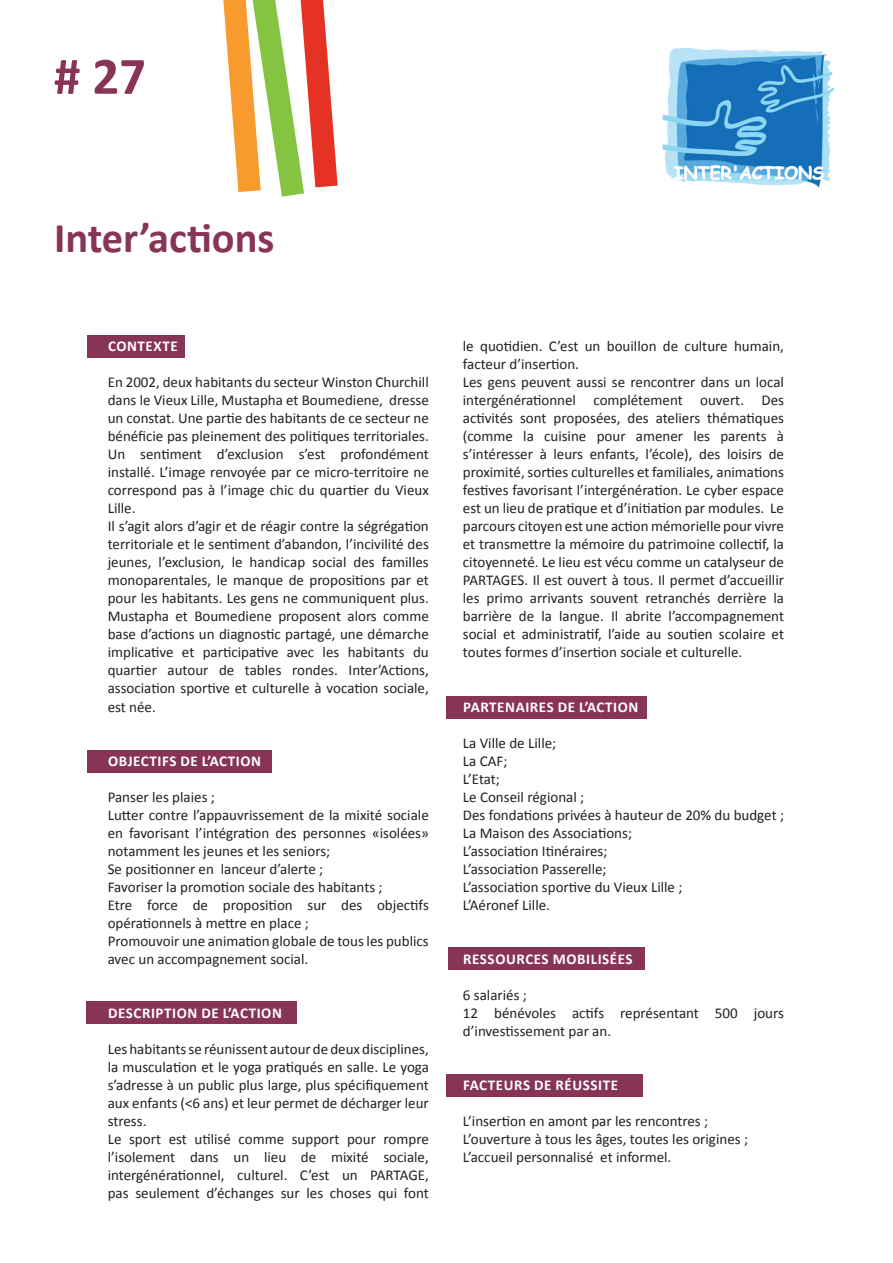
<style>
.page{position:relative;width:893px;height:1263px;background:#fff}
.page>*{position:absolute;margin:0;border:0;box-sizing:border-box;transform-origin:0 0}
.t1{font:700 52.95px "Calibri";color:#873456}
.t2{font:700 42.45px "Calibri";color:#873456}
.t3{font:15px/18px "Calibri";color:#231f20}
.t4{font:700 15px "Calibri";letter-spacing:.04em;color:#fff}
</style>
<div class="page">
<div style="left:446px;top:1075px;width:196px;height:22px;background:#873456"></div>
<div style="left:449px;top:947px;width:196px;height:22px;background:#873456"></div>
<div style="left:446px;top:696px;width:201px;height:23px;background:#873456"></div>
<div style="left:86px;top:1001px;width:210px;height:23px;background:#873456"></div>
<div style="left:87px;top:750px;width:185px;height:23px;background:#873456"></div>
<div style="left:87px;top:335px;width:98px;height:22px;background:#873456"></div>
<svg style="left:223px;top:0;width:115px;height:197px"></svg>
<img style="left:662px;top:49px;width:171px;height:138px">
<p class="t1" style="left:54px;top:42px;width:94px"># 27</p>
<p class="t2" style="left:54px;top:210px;width:222px">INTER’ACTIONS</p>
<p class="t4" style="left:108px;top:337px;width:18px">CONTEXTE</p>
<p class="t3" style="left:108px;top:373px;width:323px">En 2002, deux habitants du secteur Winston Churchill dans le Vieux Lille, Mustapha et Boumediene, dresse un constat. Une partie des habitants de ce secteur ne bénéficie pas pleinement des politiques territoriales.<br>Un sentiment d’exclusion s’est profondément installé. L’image renvoyée par ce micro-territoire ne correspond pas à l’image chic du quartier du Vieux Lille.<br>Il s’agit alors d’agir et de réagir contre la ségrégation territoriale et le sentiment d’abandon, l’incivilité des jeunes, l’exclusion, le handicap social des familles monoparentales, le manque de propositions par et pour les habitants. Les gens ne communiquent plus.<br>Mustapha et Boumediene proposent alors comme base d’actions un diagnostic partagé, une démarche implicative et participative avec les habitants du quartier autour de tables rondes. Inter’Actions, association sportive et culturelle à vocation sociale, est née.</p>
<p class="t4" style="left:108px;top:751px;width:155px">OBJECTIFS DE L’ACTION</p>
<p class="t3" style="left:108px;top:787px;width:323px">Panser les plaies ;<br>Lutter contre l’appauvrissement de la mixité sociale en favorisant l’intégration des personnes «isolées» notamment les jeunes et les seniors;<br>Se positionner en lanceur d’alerte ;<br>Favoriser la promotion sociale des habitants ;<br>Etre force de proposition sur des objectifs opérationnels à mettre en place ;<br>Promouvoir une animation globale de tous les publics avec un accompagnement social.</p>
<p class="t4" style="left:108px;top:1003px;width:175px">DESCRIPTION DE L’ACTION</p>
<p class="t3" style="left:108px;top:1039px;width:323px">Les habitants se réunissent autour de deux disciplines, la musculation et le yoga pratiqués en salle. Le yoga s’adresse à un public plus large, plus spécifiquement aux enfants (&lt;6 ans) et leur permet de décharger leur stress.<br>Le sport est utilisé comme support pour rompre l’isolement dans un lieu de mixité sociale, intergénérationnel, culturel. C’est un PARTAGE, pas seulement d’échanges sur les choses qui font</p>
<p class="t3" style="left:463px;top:337px;width:323px">le quotidien. C’est un bouillon de culture humain, facteur d’insertion.<br>Les gens peuvent aussi se rencontrer dans un local intergénérationnel complétement ouvert. Des activités sont proposées, des ateliers thématiques (comme la cuisine pour amener les parents à s’intéresser à leurs enfants, l’école), des loisirs de proximité, sorties culturelles et familiales, animations festives favorisant l’intergénération. Le cyber espace est un lieu de pratique et d’initiation par modules. Le parcours citoyen est une action mémorielle pour vivre et transmettre la mémoire du patrimoine collectif, la citoyenneté. Le lieu est vécu comme un catalyseur de PARTAGES. Il est ouvert à tous. Il permet d’accueillir les primo arrivants souvent retranchés derrière la barrière de la langue. Il abrite l’accompagnement social et administratif, l’aide au soutien scolaire et toutes formes d’insertion sociale et culturelle.</p>
<p class="t4" style="left:463px;top:697px;width:177px">PARTENAIRES DE L’ACTION</p>
<p class="t3" style="left:463px;top:733px;width:323px">La Ville de Lille;<br>La CAF;<br>L’Etat;<br>Le Conseil régional ;<br>Des fondations privées à hauteur de 20% du budget ;<br>La Maison des Associations;<br>L’association Itinéraires;<br>L’association Passerelle;<br>L’association sportive du Vieux Lille ;<br>L’Aéronef Lille.</p>
<p class="t4" style="left:463px;top:949px;width:171px">RESSOURCES MOBILISÉES</p>
<p class="t3" style="left:463px;top:985px;width:323px">6 salariés ;<br>12 bénévoles actifs représentant 500 jours d’investissement par an.</p>
<p class="t4" style="left:463px;top:1075px;width:156px">FACTEURS DE RÉUSSITE</p>
<p class="t3" style="left:463px;top:1111px;width:287px">L’insertion en amont par les rencontres ;<br>L’ouverture à tous les âges, toutes les origines ;<br>L’accueil personnalisé et informel.</p>
</div>
